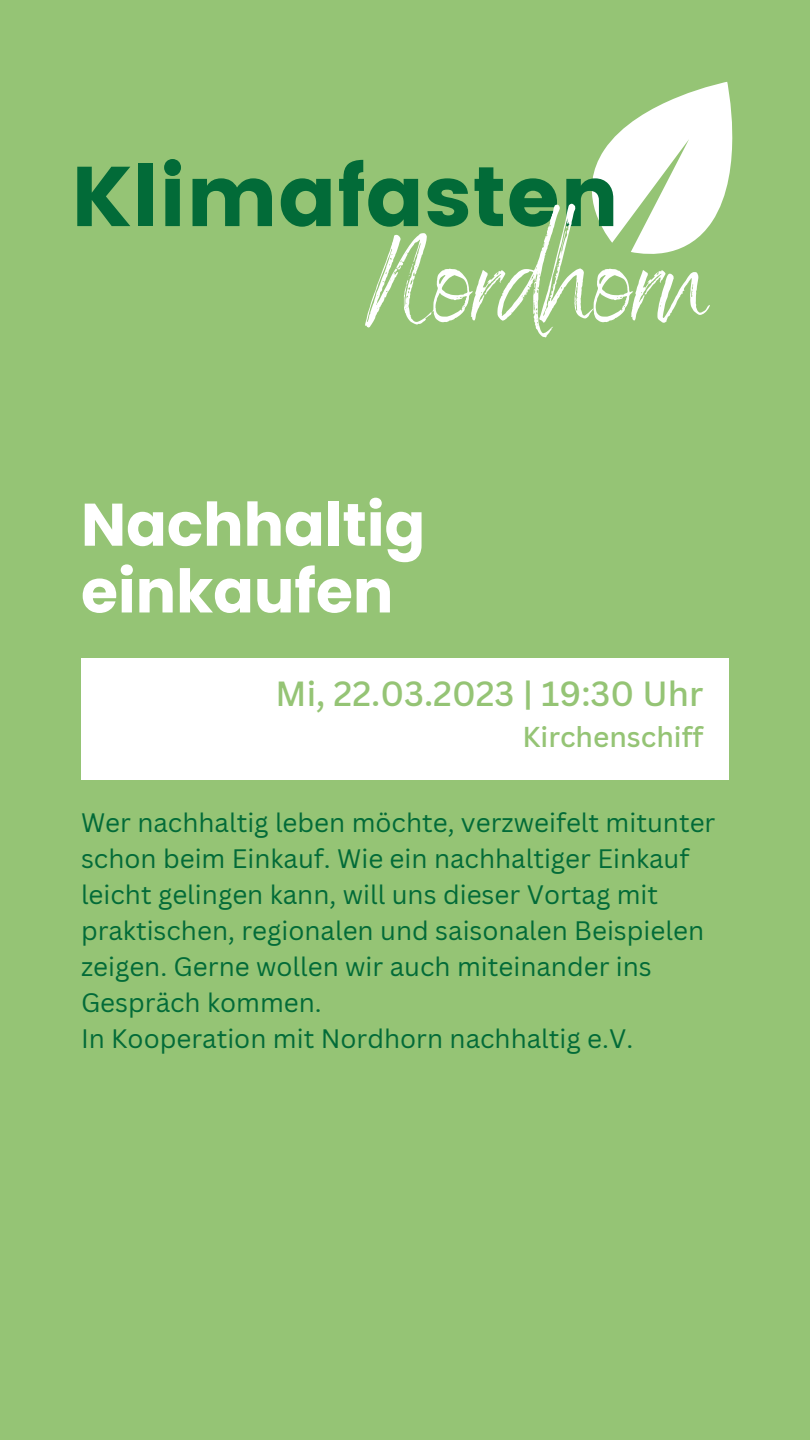
<style>
.page{position:relative;width:810px;height:1440px;background:#95c475}
.page>*{position:absolute;margin:0;border:0;box-sizing:border-box;transform-origin:0 0}
.t1{font:133px "Benedict";color:#fff}
.t2{font:84.6px "Poppins";color:#026b38}
.t3{font:700 60px/66.8px "Poppins";color:#fff}
.t4{font:500 34px "Canva Sans";color:#95c475}
.t5{font:500 28px "Canva Sans";color:#95c475}
.t6{font:26px/36px "Canva Sans";color:#026b38}
</style>
<div class="page">
<svg style="left:591px;top:82px;width:142px;height:172px"></svg>
<div style="left:81px;top:658px;width:648px;height:122px;background:#fff"></div>
<h2 class="t2" style="left:71px;top:147px;width:550px">Klimafasten</h2>
<h1 class="t1" style="left:366px;top:194px;width:344px">Nordhorn</h1>
<h3 class="t3" style="left:81px;top:491px;width:346px">Nachhaltig einkaufen</h3>
<h3 class="t4" style="left:276px;top:669px;width:429px">Mi, 22.03.2023 | 19:30 Uhr</h3>
<p class="t5" style="left:522px;top:717px;width:182px">Kirchenschiff</p>
<p class="t6" style="left:81px;top:804px;width:636px">Wer nachhaltig leben möchte, verzweifelt mitunter schon beim Einkauf. Wie ein nachhaltiger Einkauf leicht gelingen kann, will uns dieser Vortag mit praktischen, regionalen und saisonalen Beispielen zeigen. Gerne wollen wir auch miteinander ins Gespräch kommen.<br>In Kooperation mit Nordhorn nachhaltig e.V.</p>
</div>
